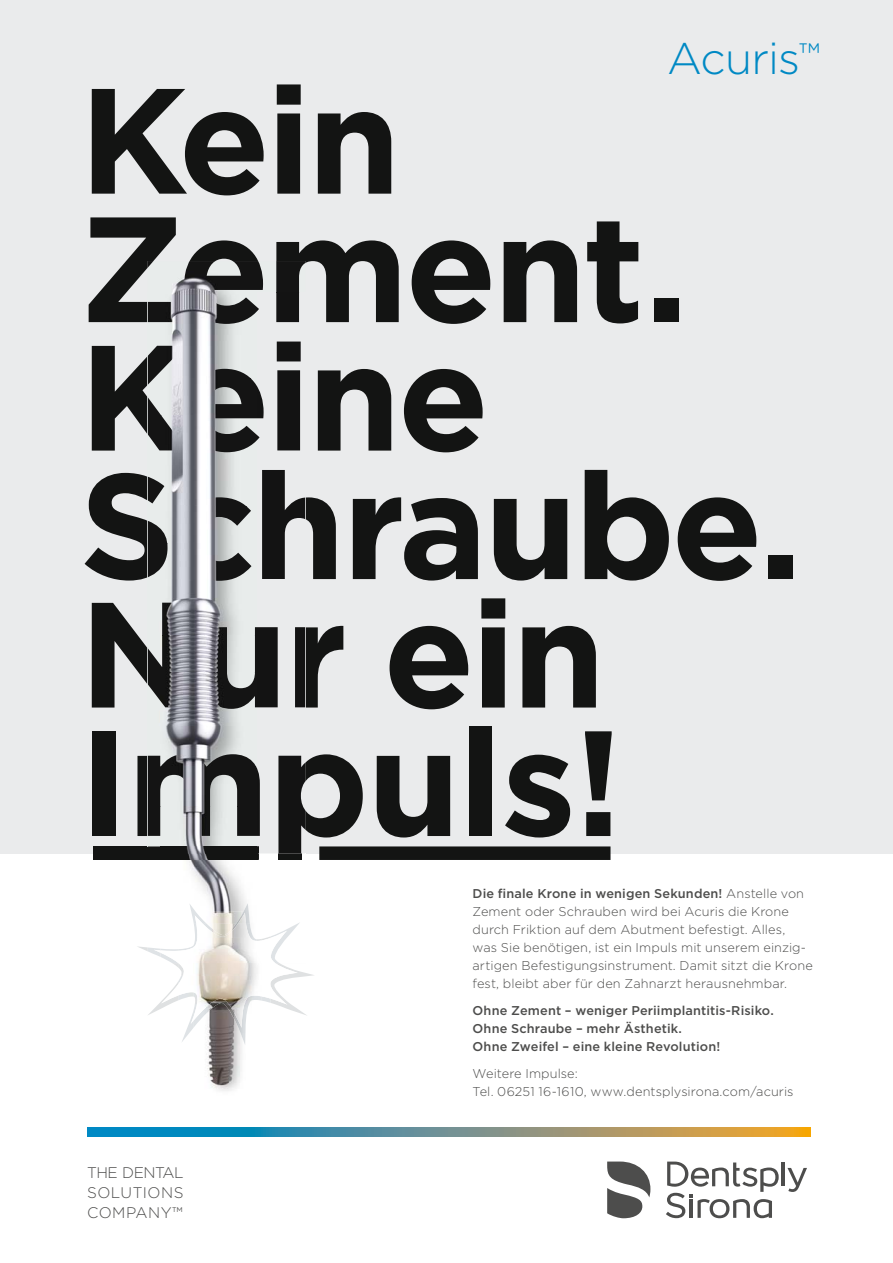
<style>
.page{position:relative;width:893px;height:1263px;background:#fff}
.page>*{position:absolute;margin:0;border:0;box-sizing:border-box;transform-origin:0 0}
.t1{font:700 149.55px/128.4px "Gotham";letter-spacing:-.025em;color:#131413}
.t2{font:300 44.25px "Gotham";letter-spacing:-.02em;color:#0089c4}
.t3{font:300 15.3px/20px "Gotham";letter-spacing:.03em;color:#4d4d4c;text-align:justify}
.t4{font:300 12.75px/18px "Gotham";letter-spacing:.01em;color:#4d4d4c}
.t5{font:500 12.75px/18px "Gotham";letter-spacing:.01em;color:#4d4d4c}
.s1{font-weight:500}
</style>
<div class="page">
<div style="left:0;top:0;width:893px;height:853px;background:#eaebec"></div>
<div style="left:93px;top:846px;width:166px;height:14px;background:#131413"></div>
<div style="left:319px;top:846px;width:292px;height:14px;background:#131413"></div>
<svg style="left:87px;top:1127px;width:723px;height:9px;background:#6d9287"></svg>
<hr style="left:782px;top:1162px;width:3px;height:24px;background:#4d4d4c">
<svg style="left:787px;top:1168px;width:20px;height:24px"></svg>
<svg style="left:666px;top:1161px;width:113px;height:57px"></svg>
<svg style="left:607px;top:1161px;width:43px;height:57px"></svg>
<img style="left:189px;top:861px;width:57px;height:42px">
<img style="left:148px;top:261px;width:157px;height:31px">
<img style="left:148px;top:301px;width:13px;height:22px">
<img style="left:257px;top:292px;width:43px;height:31px">
<img style="left:148px;top:345px;width:13px;height:106px">
<img style="left:257px;top:341px;width:44px;height:110px">
<img style="left:148px;top:476px;width:13px;height:102px">
<img style="left:262px;top:470px;width:43px;height:109px">
<img style="left:148px;top:648px;width:13px;height:54px">
<img style="left:257px;top:627px;width:48px;height:81px">
<img style="left:259px;top:853px;width:46px;height:7px">
<img style="left:278px;top:853px;width:23px;height:7px">
<img style="left:148px;top:755px;width:13px;height:81px">
<img style="left:257px;top:755px;width:48px;height:98px">
<img style="left:148px;top:846px;width:111px;height:15px">
<img style="left:284px;top:923px;width:15px;height:13px">
<img style="left:272px;top:931px;width:15px;height:5px">
<img style="left:161px;top:324px;width:96px;height:522px">
<img style="left:161px;top:272px;width:96px;height:52px">
<img style="left:161px;top:341px;width:96px;height:111px">
<img style="left:161px;top:470px;width:96px;height:111px">
<img style="left:161px;top:598px;width:96px;height:111px">
<img style="left:189px;top:903px;width:61px;height:21px">
<img style="left:189px;top:912px;width:57px;height:12px">
<img style="left:182px;top:1024px;width:12px;height:18px">
<img style="left:189px;top:1016px;width:5px;height:8px">
<img style="left:194px;top:924px;width:57px;height:12px">
<img style="left:207px;top:1045px;width:35px;height:46px">
<img style="left:207px;top:1028px;width:39px;height:17px">
<img style="left:194px;top:1016px;width:53px;height:12px">
<svg style="left:137px;top:936px;width:177px;height:80px"></svg>
<img style="left:257px;top:940px;width:4px;height:23px">
<img style="left:194px;top:938px;width:63px;height:9px">
<h2 class="t2" style="left:667px;top:39px;width:154px">Acuris<sup>™</sup></h2>
<h1 class="t1" style="left:79px;top:85px;width:724px">Kein<br>Zement.<br>Keine<br>Schraube.<br>Nur ein<br>Impuls!</h1>
<p class="t3" style="left:87px;top:1163px;width:98px">THE DENTAL SOLUTIONS COMPANY™</p>
<p class="t4" style="left:472px;top:885px;width:342px"><span class="s1">Die finale Krone in wenigen Sekunden!</span> Anstelle von Zement oder Schrauben wird bei Acuris die Krone durch Friktion auf dem Abutment befestigt. Alles, was Sie benötigen, ist ein Impuls mit unserem einzig&shy;artigen Befestigungsinstrument. Damit sitzt die Krone fest, bleibt aber für den Zahnarzt herausnehmbar.</p>
<p class="t5" style="left:473px;top:1002px;width:303px">Ohne Zement – weniger Periimplantitis-Risiko.<br>Ohne Schraube – mehr Ästhetik.<br>Ohne Zweifel – eine kleine Revolution!</p>
<p class="t4" style="left:473px;top:1066px;width:323px">Weitere Impulse:<br>Tel. 06251 16-1610, www.dentsplysirona.com/acuris</p>
</div>
